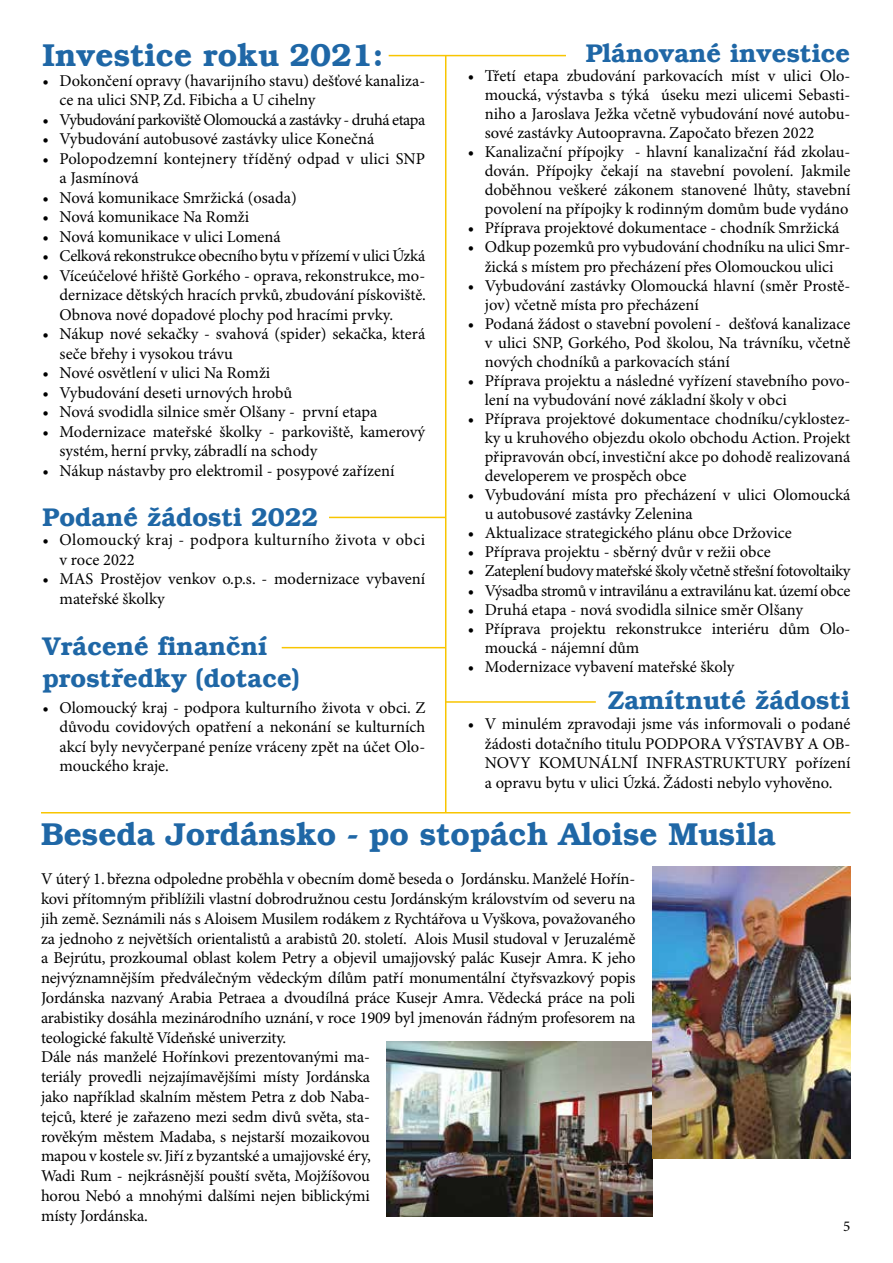
<style>
.page{position:relative;width:893px;height:1263px;background:#fff}
.page>*{position:absolute;margin:0;border:0;box-sizing:border-box;transform-origin:0 0}
.t1{font:600 31.5px "Bookman";color:#1f67a6}
.t2{font:600 25.5px/31.8px "Bookman";color:#1f67a6}
.t3{font:16.5px/19.8px "Minion Pro";letter-spacing:-.01em;color:#000}
.t4{font:16.5px/19.5px "Minion Pro";letter-spacing:.01em;color:#000}
.t5{font:16.5px "Minion Pro";letter-spacing:-.03em;color:#000}
.t6{font:16.5px/19.5px "Minion Pro";letter-spacing:.02em;color:#000}
.t7{font:16.5px "Minion Pro";letter-spacing:-.035em;color:#000}
.t8{font:15px "Minion Pro";color:#000}
</style>
<div class="page">
<hr style="left:389px;top:55px;width:177px;height:1px;background:#f8c500">
<hr style="left:445px;top:55px;width:1px;height:757px;background:#f8c500">
<hr style="left:446px;top:701px;width:150px;height:2px;background:#f8c500">
<img style="left:387px;top:1041px;width:265px;height:175px">
<img style="left:652px;top:866px;width:198px;height:292px">
<hr style="left:41px;top:812px;width:809px;height:1px;background:#f8c500">
<hr style="left:282px;top:647px;width:164px;height:1px;background:#f8c500">
<hr style="left:329px;top:517px;width:117px;height:1px;background:#f8c500">
<h1 class="t1" style="left:43px;top:37px;width:342px">Investice roku 2021:</h1>
<p class="t3" style="left:60px;top:71px;width:367px;text-indent:-17px">• Dokončení opravy (havarijního stavu) dešťové kanaliza&shy;ce na ulici SNP, Zd. Fibicha a U cihelny</p>
<p class="t7" style="left:43px;top:110px;width:384px">• Vybudování parkoviště Olomoucká a zastávky - druhá etapa</p>
<p class="t3" style="left:43px;top:130px;width:333px">• Vybudování autobusové zastávky ulice Konečná</p>
<p class="t4" style="left:60px;top:149px;width:367px;text-indent:-17px">• Polopodzemní kontejnery tříděný odpad v ulici SNP a Jasmínová</p>
<p class="t3" style="left:43px;top:188px;width:256px">• Nová komunikace Smržická (osada)</p>
<p class="t3" style="left:43px;top:208px;width:208px">• Nová komunikace Na Romži</p>
<p class="t3" style="left:43px;top:227px;width:240px">• Nová komunikace v ulici Lomená</p>
<p class="t3" style="left:43px;top:247px;width:384px">• Celková rekonstrukce obecního bytu v přízemí v ulici Úzká</p>
<p class="t3" style="left:60px;top:266px;width:368px;text-align:justify;text-indent:-17px">• Víceúčelové hřiště Gorkého - oprava, rekonstrukce, mo&shy;dernizace dětských hracích prvků, zbudování pískoviště.<br>Obnova nové dopadové plochy pod hracími prvky.</p>
<p class="t3" style="left:60px;top:325px;width:367px;text-indent:-17px">• Nákup nové sekačky - svahová (spider) sekačka, která seče břehy i vysokou trávu</p>
<p class="t3" style="left:43px;top:364px;width:229px">• Nové osvětlení v ulici Na Romži</p>
<p class="t3" style="left:43px;top:383px;width:251px">• Vybudování deseti urnových hrobů</p>
<p class="t3" style="left:43px;top:403px;width:336px">• Nová svodidla silnice směr Olšany - první etapa</p>
<p class="t3" style="left:60px;top:422px;width:367px;text-indent:-17px">• Modernizace mateřské školky - parkoviště, kamerový systém, herní prvky, zábradlí na schody</p>
<p class="t3" style="left:43px;top:461px;width:354px">• Nákup nástavby pro elektromil - posypové zařízení</p>
<h2 class="t2" style="left:43px;top:501px;width:277px">Podané žádosti 2022</h2>
<p class="t6" style="left:60px;top:531px;width:367px;text-indent:-17px">• Olomoucký kraj - podpora kulturního života v obci v roce 2022</p>
<p class="t3" style="left:60px;top:570px;width:367px;text-indent:-17px">• MAS Prostějov venkov o.p.s. - modernizace vybavení mateřské školky</p>
<h2 class="t2" style="left:43px;top:631px;width:259px">Vrácené finanční prostředky (dotace)</h2>
<p class="t3" style="left:60px;top:698px;width:367px;text-align:justify;text-indent:-17px">• Olomoucký kraj - podpora kulturního života v obci. Z důvodu covidových opatření a nekonání se kulturních akcí byly nevyčerpané peníze vráceny zpět na účet Olo&shy;mouckého kraje.</p>
<h2 class="t2" style="left:586px;top:37px;width:266px">Plánované investice</h2>
<p class="t3" style="left:485px;top:67px;width:367px;line-height:19px;text-align:justify;text-indent:-17px">• Třetí etapa zbudování parkovacích míst v ulici Olo&shy;moucká, výstavba s týká úseku mezi ulicemi Sebasti&shy;niho a Jaroslava Ježka včetně vybudování nové autobu&shy;sové zastávky Autoopravna. Započato březen 2022</p>
<p class="t3" style="left:485px;top:143px;width:367px;line-height:19px;text-align:justify;text-indent:-17px">• Kanalizační přípojky - hlavní kanalizační řád zkolau&shy;dován. Přípojky čekají na stavební povolení. Jakmile doběhnou veškeré zákonem stanovené lhůty, stavební povolení na přípojky k rodinným domům bude vydáno</p>
<p class="t3" style="left:468px;top:219px;width:373px">• Příprava projektové dokumentace - chodník Smržická</p>
<p class="t3" style="left:468px;top:238px;width:384px;line-height:19px;text-align:center">• Odkup pozemků pro vybudování chodníku na ulici Smr&shy;žická s místem pro přecházení přes Olomouckou ulici</p>
<p class="t3" style="left:485px;top:276px;width:367px;line-height:19px;text-indent:-17px">• Vybudování zastávky Olomoucká hlavní (směr Prostě&shy;jov) včetně místa pro přecházení</p>
<p class="t3" style="left:485px;top:315px;width:367px;line-height:19px;text-align:justify;text-indent:-17px">• Podaná žádost o stavební povolení - dešťová kanalizace v ulici SNP, Gorkého, Pod školou, Na trávníku, včetně nových chodníků a parkovacích stání</p>
<p class="t3" style="left:485px;top:372px;width:367px;line-height:19px;text-indent:-17px">• Příprava projektu a následné vyřízení stavebního povo&shy;lení na vybudování nové základní školy v obci</p>
<p class="t3" style="left:485px;top:410px;width:367px;line-height:19px;text-align:justify;text-indent:-17px">• Příprava projektové dokumentace chodníku/cyklostez&shy;ky u kruhového objezdu okolo obchodu Action. Projekt připravován obcí, investiční akce po dohodě realizovaná developerem ve prospěch obce</p>
<p class="t3" style="left:485px;top:486px;width:367px;line-height:19px;text-indent:-17px">• Vybudování místa pro přecházení v ulici Olomoucká u autobusové zastávky Zelenina</p>
<p class="t3" style="left:468px;top:524px;width:326px">• Aktualizace strategického plánu obce Držovice</p>
<p class="t3" style="left:468px;top:543px;width:304px">• Příprava projektu - sběrný dvůr v režii obce</p>
<p class="t5" style="left:468px;top:561px;width:384px">• Zateplení budovy mateřské školy včetně střešní fotovoltaiky</p>
<p class="t3" style="left:468px;top:581px;width:384px">• Výsadba stromů v intravilánu a extravilánu kat. území obce</p>
<p class="t3" style="left:468px;top:600px;width:337px">• Druhá etapa - nová svodidla silnice směr Olšany</p>
<p class="t3" style="left:485px;top:619px;width:367px;line-height:19px;text-indent:-17px">• Příprava projektu rekonstrukce interiéru dům Olo&shy;moucká - nájemní dům</p>
<p class="t3" style="left:468px;top:657px;width:268px">• Modernizace vybavení mateřské školy</p>
<h2 class="t2" style="left:608px;top:685px;width:244px">Zamítnuté žádosti</h2>
<p class="t3" style="left:485px;top:714px;width:367px;text-align:justify;text-indent:-17px">• V minulém zpravodaji jsme vás informovali o podané žádosti dotačního titulu PODPORA VÝSTAVBY A OB-NOVY KOMUNÁLNÍ INFRASTRUKTURY pořízení a opravu bytu v ulici Úzká. Žádosti nebylo vyhověno.</p>
<h1 class="t1" style="left:41px;top:815px;width:736px">Beseda Jordánsko - po stopách Aloise Musila</h1>
<p class="t3" style="left:41px;top:870px;width:596px">V úterý 1. března odpoledne proběhla v obecním domě beseda o Jordánsku. Manželé Hořín&shy;kovi přítomným přiblížili vlastní dobrodružnou cestu Jordánským královstvím od severu na jih země. Seznámili nás s Aloisem Musilem rodákem z Rychtářova u Vyškova, považovaného za jednoho z největších orientalistů a arabistů 20. století. Alois Musil studoval v Jeruzalémě a Bejrútu, prozkoumal oblast kolem Petry a objevil umajjovský palác Kusejr Amra. K jeho nejvýznamnějším předválečným vědeckým dílům patří monumentální čtyřsvazkový popis Jordánska nazvaný Arabia Petraea a dvoudílná práce Kusejr Amra. Vědecká práce na poli arabistiky dosáhla mezinárodního uznání, v roce 1909 byl jmenován řádným profesorem na teologické fakultě Vídeňské univerzity.<br>Dále nás manželé Hořínkovi prezentovanými ma-<br>teriály provedli nejzajímavějšími místy Jordánska<br>jako například skalním městem Petra z dob Naba-<br>tejců, které je zařazeno mezi sedm divů světa, sta-<br>rověkým městem Madaba, s nejstarší mozaikovou<br>mapou v kostele sv. Jiří z byzantské a umajjovské éry,<br>Wadi Rum - nejkrásnější pouští světa, Mojžíšovou<br>horou Nebó a mnohými dalšími nejen biblickými<br>místy Jordánska.</p>
<p class="t8" style="left:843px;top:1217px;width:9px">5</p>
</div>
